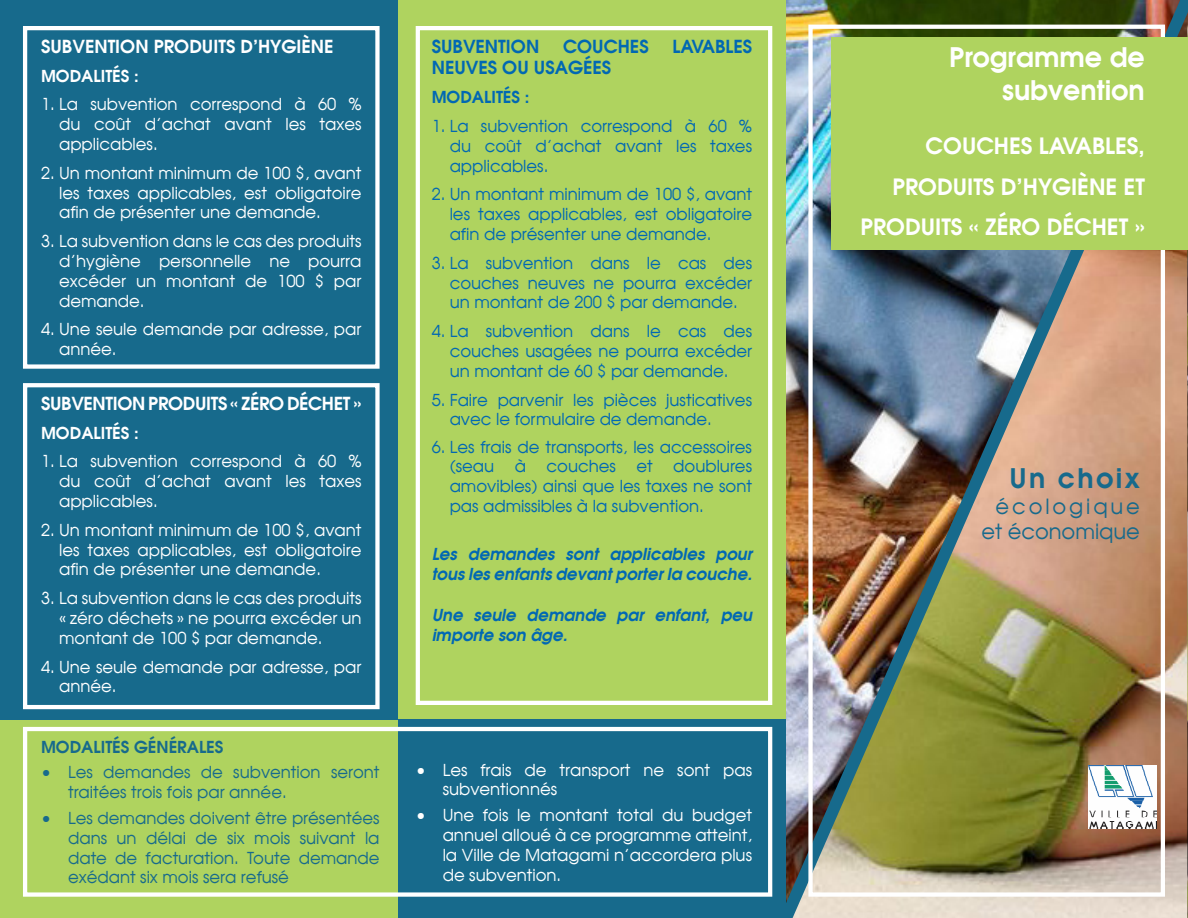
<style>
.page{position:relative;width:1188px;height:918px;background:#fff}
.page>*{position:absolute;margin:0;border:0;box-sizing:border-box;transform-origin:0 0}
.t1{font:700 27px "Avalon";color:#fff}
.t2{font:700 27px "Avalon";letter-spacing:.09em;color:#176a8c}
.t3{font:700 22.5px "Avalon";color:#fff}
.t4{font:21px "Avalon Plain";color:#176a8c}
.t5{font:21px "Avalon Plain";letter-spacing:.14em;color:#176a8c}
.t6{font:700 18px "Avalon";color:#0168b3}
.t7{font:700 18px "Avalon";letter-spacing:-.02em;color:#fff}
.t8{font:700 18px "Avalon";color:#fff}
.t9{font:16.5px/19.8px "Avalon Plain";color:#fff;text-align:justify}
.t10{font:16.5px/19.8px "Avalon Plain";color:#0168b3;text-align:justify}
.t11{font:16.5px/19.8px "Avalon Plain";color:#176a8c}
.t12{font:italic 700 16.5px/19.8px "Avalon";color:#0168b3}
.t13{font:700 16.5px "Avalon";color:#fff}
.t14{font:700 16.5px "Avalon";color:#176a8c}
.t15{font:700 16.5px "Avalon";color:#0168b3}
</style>
<div class="page">
<img style="left:786px;top:0;width:402px;height:918px">
<div style="left:398px;top:0;width:388px;height:719px;background:#afd35f"></div>
<div style="left:398px;top:719px;width:388px;height:199px;background:#176a8c"></div>
<div style="left:1px;top:717px;width:397px;height:201px;background:#afd35f"></div>
<div style="left:1px;top:0;width:397px;height:719px;background:#176a8c"></div>
<div style="left:23px;top:727px;width:749px;height:170px;border:4px solid #fff"></div>
<div style="left:23px;top:26px;width:357px;height:343px;border:4px solid #fff"></div>
<div style="left:416px;top:26px;width:356px;height:679px;border:4px solid #fff"></div>
<div style="left:808px;top:25px;width:357px;height:872px;border:4px solid #fff"></div>
<div style="left:831px;top:38px;width:356px;height:212px;background:#afd35f"></div>
<div style="left:23px;top:383px;width:357px;height:326px;border:4px solid #fff"></div>
<img style="left:1089px;top:766px;width:67px;height:63px">
<p class="t8" style="left:41px;top:34px;width:294px">SUBVENTION PRODUITS D’HYGIÈNE</p>
<p class="t13" style="left:41px;top:64px;width:99px">MODALITÉS :</p>
<p class="t9" style="left:59px;top:94px;width:304px;text-indent:-18px">1. La subvention correspond à 60 % du coût d’achat avant les taxes applicables.</p>
<p class="t9" style="left:59px;top:163px;width:304px;text-indent:-18px">2. Un montant minimum de 100 $, avant les taxes applicables, est obligatoire afin de présenter une demande.</p>
<p class="t9" style="left:59px;top:231px;width:304px;text-indent:-18px">3. La subvention dans le cas des produits d’hygiène personnelle ne pourra excéder un montant de 100 $ par demande.</p>
<p class="t9" style="left:59px;top:319px;width:304px;text-indent:-18px">4. Une seule demande par adresse, par année.</p>
<p class="t7" style="left:41px;top:391px;width:322px">SUBVENTION PRODUITS « ZÉRO DÉCHET »</p>
<p class="t13" style="left:41px;top:421px;width:99px">MODALITÉS :</p>
<p class="t9" style="left:59px;top:451px;width:304px;text-indent:-18px">1. La subvention correspond à 60 % du coût d’achat avant les taxes applicables.</p>
<p class="t9" style="left:59px;top:520px;width:304px;text-indent:-18px">2. Un montant minimum de 100 $, avant les taxes applicables, est obligatoire afin de présenter une demande.</p>
<p class="t9" style="left:59px;top:588px;width:304px;text-indent:-18px">3. La subvention dans le cas des produits « zéro déchets » ne pourra excéder un montant de 100 $ par demande.</p>
<p class="t9" style="left:59px;top:656px;width:304px;text-indent:-18px">4. Une seule demande par adresse, par année.</p>
<p class="t14" style="left:41px;top:735px;width:184px">MODALITÉS GÉNÉRALES</p>
<p class="t11" style="left:68px;top:762px;width:313px;text-indent:-27px">• Les demandes de subvention seront traitées trois fois par année.</p>
<p class="t11" style="left:68px;top:808px;width:313px;text-align:justify;text-indent:-27px">• Les demandes doivent être présentées dans un délai de six mois suivant la date de facturation. Toute demande exédant six mois sera refusé</p>
<p class="t6" style="left:432px;top:34px;width:109px">SUBVENTION</p>
<p class="t6" style="left:563px;top:34px;width:87px">COUCHES</p>
<p class="t6" style="left:672px;top:34px;width:81px">LAVABLES</p>
<p class="t6" style="left:432px;top:55px;width:181px">NEUVES OU USAGÉES</p>
<p class="t15" style="left:432px;top:86px;width:99px">MODALITÉS :</p>
<p class="t10" style="left:450px;top:116px;width:304px;text-indent:-18px">1. La subvention correspond à 60 % du coût d’achat avant les taxes applicables.</p>
<p class="t10" style="left:450px;top:184px;width:304px;text-indent:-18px">2. Un montant minimum de 100 $, avant les taxes applicables, est obligatoire afin de présenter une demande.</p>
<p class="t10" style="left:450px;top:253px;width:304px;text-indent:-18px">3. La subvention dans le cas des couches neuves ne pourra excéder un montant de 200 $ par demande.</p>
<p class="t10" style="left:450px;top:321px;width:304px;text-indent:-18px">4. La subvention dans le cas des couches usagées ne pourra excéder un montant de 60 $ par demande.</p>
<p class="t10" style="left:450px;top:389px;width:304px;text-indent:-18px">5. Faire parvenir les pièces justicatives avec le formulaire de demande.</p>
<p class="t10" style="left:450px;top:437px;width:304px;text-indent:-18px">6. Les frais de transports, les accessoires (seau à couches et doublures amovibles) ainsi que les taxes ne sont pas admissibles à la subvention.</p>
<p class="t12" style="left:432px;top:544px;width:322px">Les demandes sont applicables pour tous les enfants devant porter la couche.</p>
<p class="t12" style="left:432px;top:605px;width:322px">Une seule demande par enfant, peu importe son âge.</p>
<p class="t9" style="left:443px;top:759px;width:311px;text-indent:-27px">• Les frais de transport ne sont pas subventionnés</p>
<p class="t9" style="left:443px;top:805px;width:311px;text-indent:-27px">• Une fois le montant total du budget annuel alloué à ce programme atteint, la Ville de Matagami n’accordera plus de subvention.</p>
<p class="t1" style="left:949px;top:39px;width:197px">Programme de</p>
<p class="t1" style="left:1002px;top:71px;width:144px">subvention</p>
<p class="t3" style="left:926px;top:131px;width:221px">COUCHES LAVABLES,</p>
<p class="t3" style="left:892px;top:171px;width:254px">PRODUITS D’HYGIÈNE ET</p>
<p class="t3" style="left:860px;top:212px;width:286px">PRODUITS « ZÉRO DÉCHET »</p>
<p class="t2" style="left:1009px;top:460px;width:132px">Un choix</p>
<p class="t5" style="left:996px;top:493px;width:146px">écologique</p>
<p class="t4" style="left:982px;top:518px;width:160px">et économique</p>
</div>
